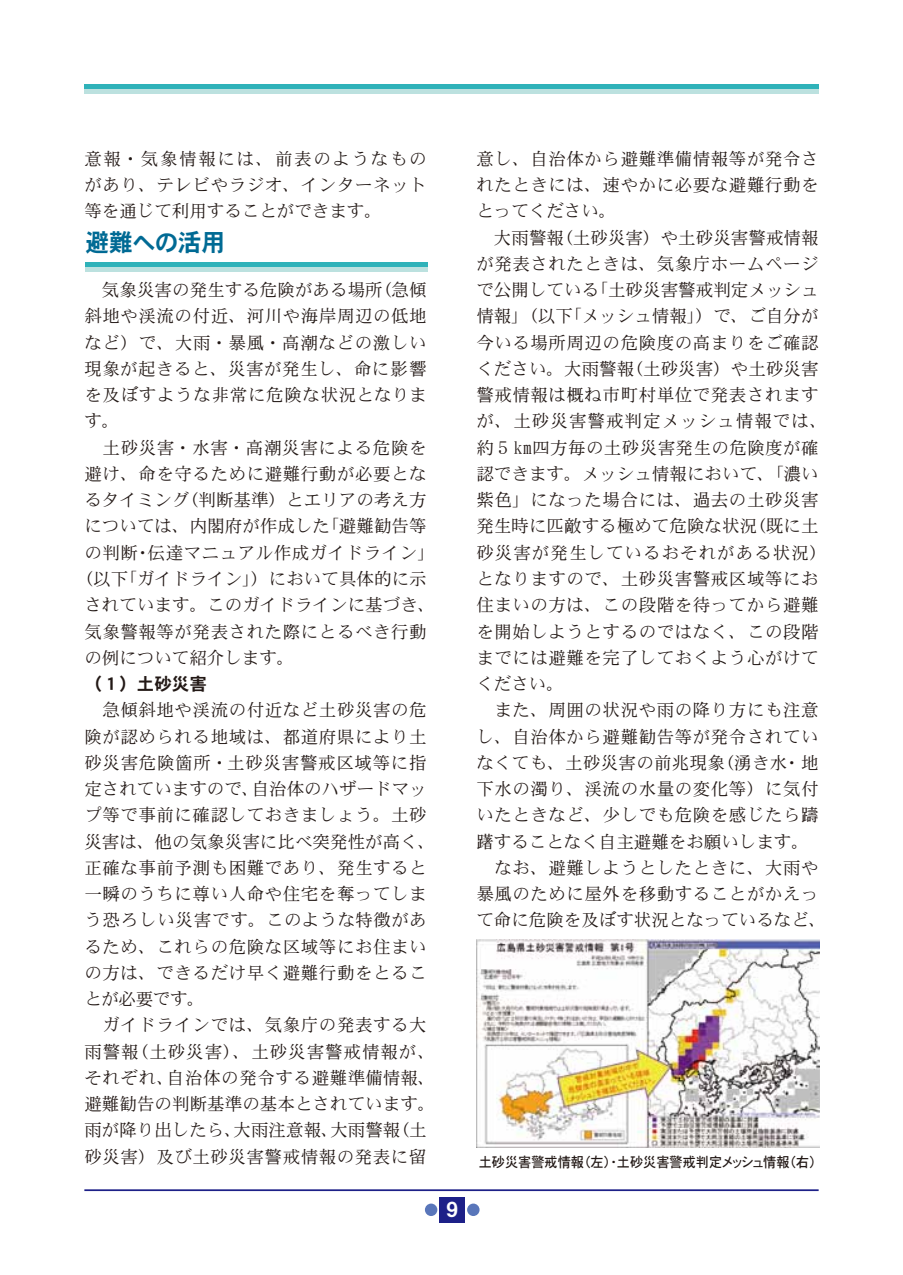
<style>
.page{position:relative;width:903px;height:1275px;background:#fff}
.page>*{position:absolute;margin:0;border:0;box-sizing:border-box;transform-origin:0 0}
.t1{font:24.5px "DFHS Gothic W7 WING RKSJ H";color:#006a94}
.t2{font:21px "DFHS Gothic W7 WING RKSJ H";color:#fff}
.t3{font:17.5px/26.2px "DFHS Mincho W3 WIN RKSJ H";letter-spacing:.03em;color:#221815}
.t4{font:17.5px "DFHS Mincho W3 WIN RKSJ H";letter-spacing:.005em;color:#221815}
.t5{font:17.5px "DFHS Mincho W3 WIN RKSJ H";color:#221815}
.t6{font:17.5px "DFHS Gothic W7 WIN RKSJ H";color:#221815}
.t7{font:14px "DFHS Gothic W5 WING RKSJ H";color:#221815;scale:.94 1}
</style>
<div class="page">
<div style="left:440px;top:1197px;width:25px;height:25px;background:#1d2088"></div>
<div style="left:467px;top:1203px;width:12px;height:13px;background:#5976ba;border-radius:50%"></div>
<div style="left:425px;top:1203px;width:12px;height:13px;background:#5976ba;border-radius:50%"></div>
<hr style="left:84px;top:1189px;width:735px;height:2px;background:#1d2088">
<div style="left:84px;top:89px;width:735px;height:5px;background:#bce1df"></div>
<div style="left:84px;top:84px;width:735px;height:5px;background:#2fb2b9"></div>
<hr style="left:86px;top:267px;width:342px;height:4px;background:#bce1df">
<div style="left:86px;top:262px;width:342px;height:5px;background:#2fb2b9"></div>
<img style="left:476px;top:940px;width:344px;height:208px">
<p class="t3" style="left:84px;top:146px;width:344px;text-align:justify">意報・気象情報には、前表のようなものがあり、テレビやラジオ、インターネット等を通じて利用することができます。</p>
<h1 class="t1" style="left:85px;top:230px;width:141px">避難への活用</h1>
<p class="t4" style="left:84px;top:281px;width:344px">　気象災害の発生する危険がある場所（急傾</p>
<p class="t3" style="left:84px;top:304px;width:344px">斜地や渓流の付近、河川や海岸周辺の低地</p>
<p class="t3" style="left:84px;top:330px;width:344px">など）で、大雨・暴風・高潮などの激しい</p>
<p class="t3" style="left:84px;top:356px;width:344px">現象が起きると、災害が発生し、命に影響</p>
<p class="t3" style="left:84px;top:382px;width:344px">を及ぼすような非常に危険な状況となりま</p>
<p class="t3" style="left:84px;top:409px;width:36px">す。</p>
<p class="t3" style="left:84px;top:435px;width:344px">　土砂災害・水害・高潮災害による危険を</p>
<p class="t3" style="left:84px;top:461px;width:344px">避け、命を守るために避難行動が必要とな</p>
<p class="t4" style="left:84px;top:491px;width:344px">るタイミング（判断基準）とエリアの考え方</p>
<p class="t4" style="left:84px;top:517px;width:344px">については、内閣府が作成した「避難勧告等</p>
<p class="t3" style="left:84px;top:540px;width:352px">の判断･伝達マニュアル作成ガイドライン」</p>
<p class="t4" style="left:76px;top:570px;width:353px">（以下「ガイドライン」）において具体的に示</p>
<p class="t4" style="left:84px;top:596px;width:352px">されています。このガイドラインに基づき、</p>
<p class="t3" style="left:84px;top:619px;width:344px">気象警報等が発表された際にとるべき行動</p>
<p class="t5" style="left:84px;top:649px;width:212px">の例について紹介します。</p>
<p class="t6" style="left:84px;top:675px;width:124px">（１）土砂災害</p>
<p class="t3" style="left:84px;top:697px;width:353px">　急傾斜地や渓流の付近など土砂災害の危険が認められる地域は、都道府県により土砂災害危険箇所・土砂災害警戒区域等に指定されていますので、自治体のハザードマップ等で事前に確認しておきましょう。土砂災害は、他の気象災害に比べ突発性が高く、正確な事前予測も困難であり、発生すると一瞬のうちに尊い人命や住宅を奪ってしまう恐ろしい災害です。このような特徴があるため、これらの危険な区域等にお住まいの方は、できるだけ早く避難行動をとることが必要です。<br>　ガイドラインでは、気象庁の発表する大雨警報（土砂災害）、土砂災害警戒情報が、それぞれ、自治体の発令する避難準備情報、避難勧告の判断基準の基本とされています。雨が降り出したら、大雨注意報、大雨警報（土砂災害）及び土砂災害警戒情報の発表に留</p>
<p class="t3" style="left:476px;top:146px;width:353px">意し、自治体から避難準備情報等が発令されたときには、速やかに必要な避難行動をとってください。<br>　大雨警報（土砂災害）や土砂災害警戒情報が発表されたときは、気象庁ホームページで公開している「土砂災害警戒判定メッシュ情報」（以下「メッシュ情報」）で、ご自分が今いる場所周辺の危険度の高まりをご確認ください。大雨警報（土砂災害）や土砂災害警戒情報は概ね市町村単位で発表されますが、土砂災害警戒判定メッシュ情報では、約５km四方毎の土砂災害発生の危険度が確認できます。メッシュ情報において、「濃い紫色」になった場合には、過去の土砂災害発生時に匹敵する極めて危険な状況（既に土砂災害が発生しているおそれがある状況）となりますので、土砂災害警戒区域等にお住まいの方は、この段階を待ってから避難を開始しようとするのではなく、この段階までには避難を完了しておくよう心がけてください。<br>　また、周囲の状況や雨の降り方にも注意し、自治体から避難勧告等が発令されていなくても、土砂災害の前兆現象（湧き水・地下水の濁り、渓流の水量の変化等）に気付いたときなど、少しでも危険を感じたら躊躇することなく自主避難をお願いします。　なお、避難しようとしたときに、大雨や暴風のために屋外を移動することがかえって命に危険を及ぼす状況となっているなど、</p>
<p class="t2" style="left:446px;top:1199px;width:13px">9</p>
<p class="t7" style="left:479px;top:1155px;width:360px">土砂災害警戒情報（左）・土砂災害警戒判定メッシュ情報（右）</p>
</div>
